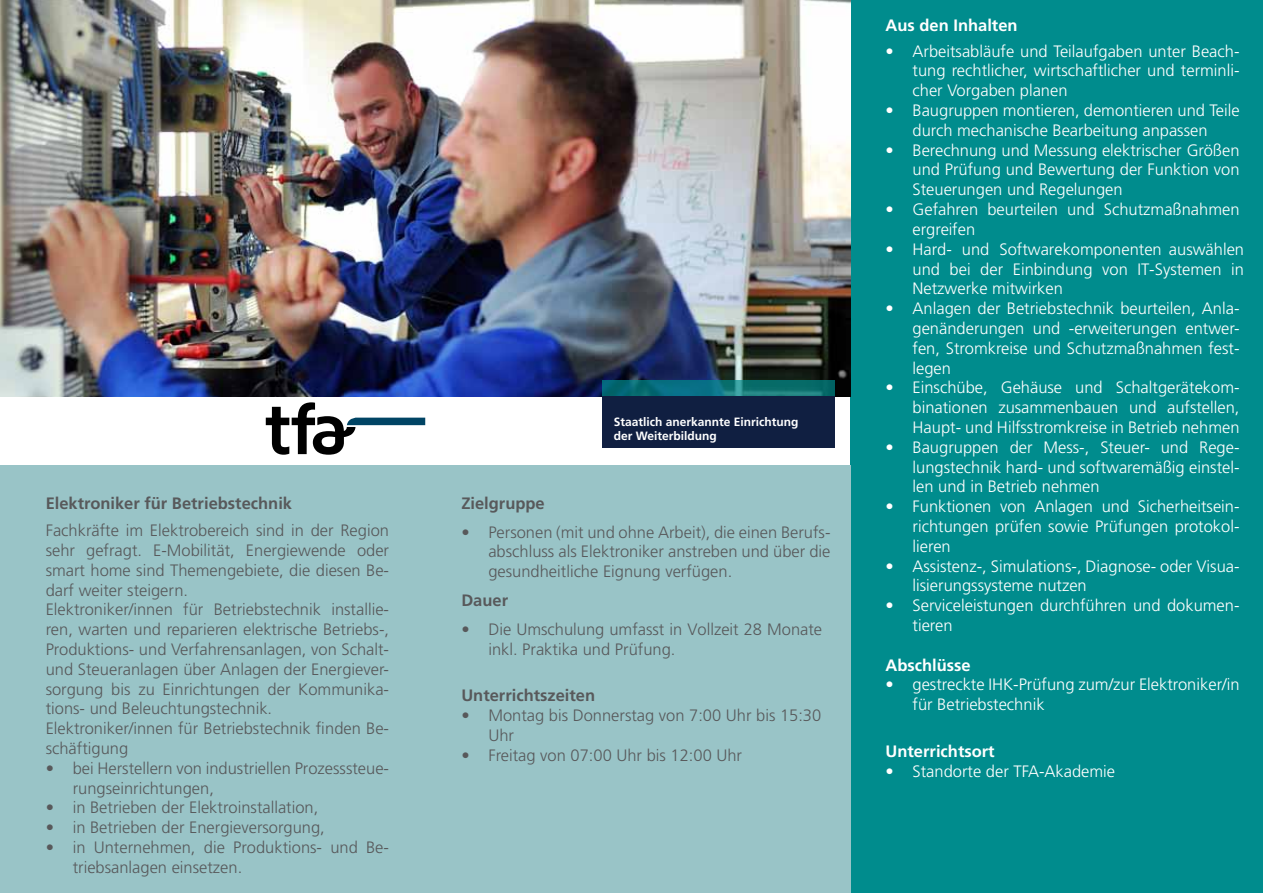
<style>
.page{position:relative;width:1263px;height:893px;background:#fff}
.page>*{position:absolute;margin:0;border:0;box-sizing:border-box;transform-origin:0 0}
.t1{font:300 16.5px/19.8px "Frutiger LT Pro";color:#fff;text-align:justify}
.t2{font:300 16.5px/19.8px "Frutiger LT Pro";color:#58595b}
.t3{font:700 16.5px "Frutiger LT Pro";color:#58595b}
.t4{font:700 16.5px "Frutiger LT Pro";color:#fff}
.t5{font:700 12px/14.4px "Frutiger LT Pro";color:#fff}
</style>
<div class="page">
<div style="left:850px;top:0;width:413px;height:893px;background:#008c8d"></div>
<div style="left:0;top:466px;width:850px;height:427px;background:#99c4c7"></div>
<img style="left:0;top:0;width:850px;height:396px">
<svg style="left:602px;top:380px;width:232px;height:16px;background:#0c7178"></svg>
<div style="left:602px;top:396px;width:232px;height:52px;background:#101f41"></div>
<svg style="left:266px;top:402px;width:159px;height:53px"></svg>
<p class="t3" style="left:46px;top:493px;width:248px">Elektroniker für Betriebstechnik</p>
<p class="t2" style="left:46px;top:521px;width:345px">Fachkräfte im Elektrobereich sind in der Region sehr gefragt. E-Mobilität, Energiewende oder smart home sind Themengebiete, die diesen Be&shy;darf weiter steigern.<br>Elektroniker/innen für Betriebstechnik installie&shy;ren, warten und reparieren elektrische Betriebs-, Produktions- und Verfahrensanlagen, von Schalt&shy;und Steueranlagen über Anlagen der Energiever&shy;sorgung bis zu Einrichtungen der Kommunika&shy;tions- und Beleuchtungstechnik.<br>Elektroniker/innen für Betriebstechnik finden Be&shy;schäftigung</p>
<p class="t2" style="left:73px;top:758px;width:318px;text-indent:-27px">• bei Herstellern von industriellen Prozesssteue&shy;rungseinrichtungen,</p>
<p class="t2" style="left:46px;top:798px;width:274px">• in Betrieben der Elektroinstallation,</p>
<p class="t2" style="left:46px;top:818px;width:281px">• in Betrieben der Energieversorgung,</p>
<p class="t2" style="left:73px;top:837px;width:318px;text-indent:-27px">• in Unternehmen, die Produktions- und Be&shy;triebsanlagen einsetzen.</p>
<p class="t5" style="left:614px;top:414px;width:186px">Staatlich anerkannte Einrichtung der Weiterbildung</p>
<p class="t3" style="left:461px;top:493px;width:85px">Zielgruppe</p>
<p class="t2" style="left:488px;top:522px;width:344px;text-align:justify;text-indent:-27px">• Personen (mit und ohne Arbeit), die einen Berufs&shy;abschluss als Elektroniker anstreben und über die gesundheitliche Eignung verfügen.</p>
<p class="t3" style="left:461px;top:591px;width:48px">Dauer</p>
<p class="t2" style="left:488px;top:619px;width:335px;text-indent:-27px">• Die Umschulung umfasst in Vollzeit 28 Monate inkl. Praktika und Prüfung.</p>
<p class="t3" style="left:461px;top:686px;width:135px">Unterrichtszeiten</p>
<p class="t2" style="left:488px;top:706px;width:334px;text-indent:-27px">• Montag bis Donnerstag von 7:00 Uhr bis 15:30<br>Uhr</p>
<p class="t2" style="left:461px;top:745px;width:282px">• Freitag von 07:00 Uhr bis 12:00 Uhr</p>
<p class="t4" style="left:885px;top:16px;width:134px">Aus den Inhalten</p>
<p class="t1" style="left:912px;top:41px;width:328px;text-indent:-27px">• Arbeitsabläufe und Teilaufgaben unter Beach&shy;tung rechtlicher, wirtschaftlicher und terminli&shy;cher Vorgaben planen</p>
<p class="t1" style="left:885px;top:101px;width:355px;text-align:center">• Baugruppen montieren, demontieren und Teile durch mechanische Bearbeitung anpassen</p>
<p class="t1" style="left:912px;top:140px;width:328px;text-indent:-27px">• Berechnung und Messung elektrischer Größen und Prüfung und Bewertung der Funktion von Steuerungen und Regelungen</p>
<p class="t1" style="left:912px;top:200px;width:328px;text-indent:-27px">• Gefahren beurteilen und Schutzmaßnahmen ergreifen</p>
<p class="t1" style="left:912px;top:239px;width:333px;text-indent:-27px">• Hard- und Softwarekomponenten auswählen und bei der Einbindung von IT-Systemen in Netzwerke mitwirken</p>
<p class="t1" style="left:912px;top:299px;width:328px;text-indent:-27px">• Anlagen der Betriebstechnik beurteilen, Anla&shy;genänderungen und -erweiterungen entwer&shy;fen, Stromkreise und Schutzmaßnahmen fest&shy;legen</p>
<p class="t1" style="left:912px;top:378px;width:328px;text-indent:-27px">• Einschübe, Gehäuse und Schaltgerätekom&shy;binationen zusammenbauen und aufstellen, Haupt- und Hilfsstromkreise in Betrieb nehmen</p>
<p class="t1" style="left:912px;top:437px;width:328px;text-indent:-27px">• Baugruppen der Mess-, Steuer- und Rege&shy;lungstechnik hard- und softwaremäßig einstel&shy;len und in Betrieb nehmen</p>
<p class="t1" style="left:912px;top:497px;width:328px;text-indent:-27px">• Funktionen von Anlagen und Sicherheitsein&shy;richtungen prüfen sowie Prüfungen protokol&shy;lieren</p>
<p class="t1" style="left:912px;top:556px;width:328px;text-indent:-27px">• Assistenz-, Simulations-, Diagnose- oder Visua&shy;lisierungssysteme nutzen</p>
<p class="t1" style="left:912px;top:596px;width:328px;text-indent:-27px">• Serviceleistungen durchführen und dokumen&shy;tieren</p>
<p class="t4" style="left:885px;top:655px;width:87px">Abschlüsse</p>
<p class="t1" style="left:912px;top:675px;width:328px;text-indent:-27px">• gestreckte IHK-Prüfung zum/zur Elektroniker/in für Betriebstechnik</p>
<p class="t4" style="left:885px;top:741px;width:111px">Unterrichtsort</p>
<p class="t1" style="left:885px;top:761px;width:231px">• Standorte der TFA-Akademie</p>
</div>
